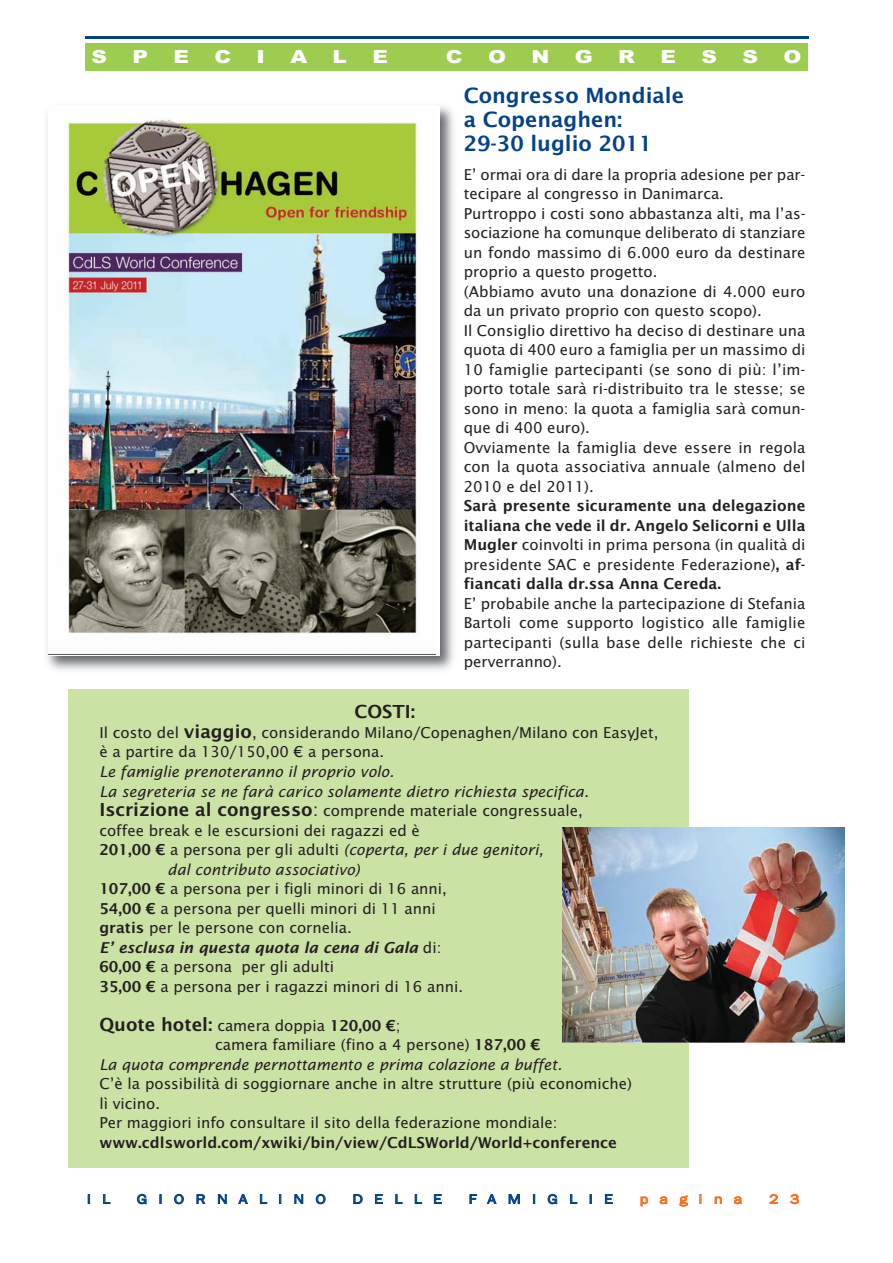
<style>
.page{position:relative;width:893px;height:1263px;background:#fff}
.page>*{position:absolute;margin:0;border:0;box-sizing:border-box;transform-origin:0 0}
.t1{font:600 21px/24px "Lucida Sans";color:#054286}
.t2{font:900 18px "Arial";color:#fff;scale:1.2 1}
.t3{font:600 18px "Lucida Sans";color:#231f20}
.t4{font:15px/19.5px "Lucida Sans";color:#231f20}
.t5{font:italic 15px "Lucida Sans";color:#231f20}
.t6{font:600 15px "Lucida Sans";color:#231f20}
.t7{font:italic 600 15px "Lucida Sans";color:#231f20}
.t8{font:13.5px "Franklin Gothic";letter-spacing:.7em;color:#054286;scale:1.2 1}
.t9{font:13.5px "Franklin Gothic";letter-spacing:.695em;color:#f47321;scale:1.2 1}
.s1{font-weight:600}
.s2{font-weight:600;font-size:18px}
.s3{font-size:18px}
.s4{font-weight:600;font-style:normal}
.s5{font-style:normal}
.s6{font-weight:400;font-style:normal}
</style>
<div class="page">
<div style="left:68px;top:689px;width:620px;height:479px;background:#cbe2a5"></div>
<img style="left:47px;top:106px;width:407px;height:564px">
<img style="left:49px;top:106px;width:387px;height:548px">
<hr style="left:85px;top:36px;width:723px;height:2px;background:#054286">
<div style="left:85px;top:44px;width:723px;height:27px;background:#9ccc50"></div>
<img style="left:562px;top:828px;width:282px;height:214px">
<p class="t2" style="left:91px;top:46px;width:14px">S</p>
<p class="t2" style="left:132px;top:46px;width:14px">P</p>
<p class="t2" style="left:173px;top:46px;width:14px">E</p>
<p class="t2" style="left:214px;top:46px;width:16px">C</p>
<p class="t2" style="left:257px;top:46px;width:9px">I</p>
<p class="t2" style="left:290px;top:46px;width:16px">A</p>
<p class="t2" style="left:333px;top:46px;width:14px">L</p>
<p class="t2" style="left:372px;top:46px;width:14px">E</p>
<p class="t2" style="left:446px;top:46px;width:16px">C</p>
<p class="t2" style="left:488px;top:46px;width:16px">O</p>
<p class="t2" style="left:531px;top:46px;width:16px">N</p>
<p class="t2" style="left:575px;top:46px;width:16px">G</p>
<p class="t2" style="left:618px;top:46px;width:16px">R</p>
<p class="t2" style="left:660px;top:46px;width:14px">E</p>
<p class="t2" style="left:701px;top:46px;width:14px">S</p>
<p class="t2" style="left:742px;top:46px;width:14px">S</p>
<p class="t2" style="left:783px;top:46px;width:16px">O</p>
<p class="t1" style="left:464px;top:84px;width:222px">Congresso Mondiale a Copenaghen:<br>29-30 luglio 2011</p>
<p class="t4" style="left:464px;top:165px;width:343px">E’ ormai ora di dare la propria adesione per par&shy;tecipare al congresso in Danimarca.<br>Purtroppo i costi sono abbastanza alti, ma l’as&shy;sociazione ha comunque deliberato di stanziare un fondo massimo di 6.000 euro da destinare proprio a questo progetto.<br>(Abbiamo avuto una donazione di 4.000 euro da un privato proprio con questo scopo).<br>Il Consiglio direttivo ha deciso di destinare una quota di 400 euro a famiglia per un massimo di 10 famiglie partecipanti (se sono di più: l’im&shy;porto totale sarà ri-distribuito tra le stesse; se sono in meno: la quota a famiglia sarà comun&shy;que di 400 euro).<br>Ovviamente la famiglia deve essere in regola con la quota associativa annuale (almeno del 2010 e del 2011).<br><span class="s1">Sarà presente sicuramente una delegazione italiana che vede il dr. Angelo Selicorni e Ulla Mugler</span> coinvolti in prima persona (in qualità di presidente SAC e presidente Federazione)<span class="s1">, af&shy;fiancati dalla dr.ssa Anna Cereda.<br></span>E’ probabile anche la partecipazione di Stefania Bartoli come supporto logistico alle famiglie partecipanti (sulla base delle richieste che ci perverranno).</p>
<p class="t3" style="left:355px;top:702px;width:62px">COSTI:</p>
<p class="t4" style="left:99px;top:723px;width:561px">Il costo del <span class="s2">viaggio</span>, considerando Milano/Copenaghen/Milano con EasyJet,</p>
<p class="t4" style="left:99px;top:742px;width:286px">è a partire da 130/150,00 € a persona.</p>
<p class="t5" style="left:99px;top:763px;width:296px">Le famiglie prenoteranno il proprio volo.</p>
<p class="t5" style="left:99px;top:782px;width:491px">La segreteria se ne farà carico solamente dietro richiesta specifica.</p>
<p class="t4" style="left:99px;top:801px;width:485px"><span class="s2">Iscrizione al congresso</span><span class="s3">:</span> comprende materiale congressuale,</p>
<p class="t4" style="left:99px;top:820px;width:322px">coffee break e le escursioni dei ragazzi ed è</p>
<p class="t5" style="left:99px;top:841px;width:446px"><span class="s4">201,00 €</span> <span class="s5">a persona per gli adulti</span> (coperta, per i due genitori,</p>
<p class="t5" style="left:168px;top:860px;width:194px">dal contributo associativo)</p>
<p class="t4" style="left:99px;top:879px;width:349px"><span class="s1">107,00 €</span> a persona per i figli minori di 16 anni,</p>
<p class="t4" style="left:99px;top:898px;width:338px"><span class="s1">54,00 €</span> a persona per quelli minori di 11 anni</p>
<p class="t4" style="left:99px;top:918px;width:254px"><span class="s1">gratis</span> per le persone con cornelia.</p>
<p class="t7" style="left:99px;top:938px;width:344px">E’ esclusa in questa quota la cena di Gala <span class="s6">di:</span></p>
<p class="t4" style="left:99px;top:957px;width:236px"><span class="s1">60,00 €</span> a persona per gli adulti</p>
<p class="t4" style="left:99px;top:976px;width:365px"><span class="s1">35,00 €</span> a persona per i ragazzi minori di 16 anni.</p>
<p class="t4" style="left:99px;top:1015px;width:303px"><span class="s2">Quote hotel:</span> camera doppia <span class="s1">120,00 €</span>;</p>
<p class="t4" style="left:215px;top:1035px;width:327px">camera familiare (fino a 4 persone) <span class="s1">187,00 €</span></p>
<p class="t5" style="left:99px;top:1055px;width:464px">La quota comprende pernottamento e prima colazione a buffet.</p>
<p class="t4" style="left:99px;top:1074px;width:534px">C’è la possibilità di soggiornare anche in altre strutture (più economiche)</p>
<p class="t4" style="left:99px;top:1093px;width:62px">lì vicino.</p>
<p class="t4" style="left:99px;top:1113px;width:460px">Per maggiori info consultare il sito della federazione mondiale:</p>
<p class="t6" style="left:99px;top:1133px;width:519px">www.cdlsworld.com/xwiki/bin/view/CdLSWorld/World+conference</p>
<p class="t8" style="left:87px;top:1191px;width:21px">I L</p>
<p class="t8" style="left:137px;top:1191px;width:159px">GIORNALINO</p>
<p class="t8" style="left:352px;top:1191px;width:76px">DELLE</p>
<p class="t8" style="left:469px;top:1191px;width:122px">FAMIGLIE</p>
<p class="t9" style="left:640px;top:1191px;width:87px">pagina</p>
<p class="t9" style="left:769px;top:1191px;width:27px">2 3</p>
</div>
